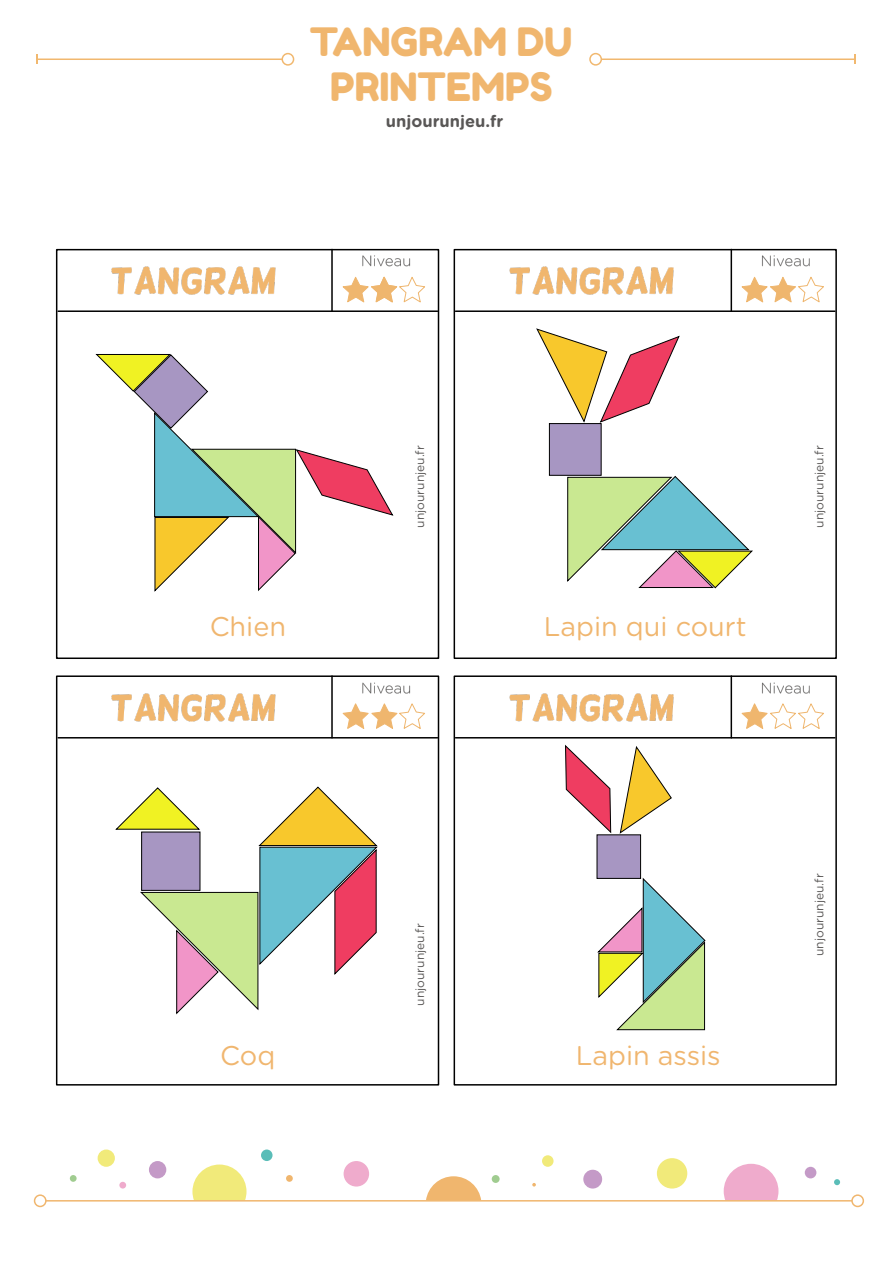
<style>
.page{position:relative;width:894px;height:1264px;background:#fff}
.page>*{position:absolute;margin:0;border:0;box-sizing:border-box;transform-origin:0 0}
.t1{font:39px/45px "Fredoka One";color:#f0b66e;text-align:center}
.t2{font:27px "Gotham Rounded";color:#f0b66f}
.t3{font:700 16.5px "Gotham Rounded";color:#595756}
.t4{font:12px "Gotham Rounded";color:#595756}
</style>
<div class="page">
<hr style="left:37px;top:58px;width:251px;height:2px;background:#f1b86f">
<svg style="left:36px;top:54px;width:2px;height:10px"></svg>
<svg style="left:281px;top:53px;width:13px;height:13px"></svg>
<hr style="left:595px;top:58px;width:259px;height:2px;background:#f1b86f">
<svg style="left:589px;top:53px;width:12px;height:13px"></svg>
<svg style="left:70px;top:1174px;width:7px;height:7px"></svg>
<div style="left:98px;top:1149px;width:17px;height:17px;background:#f1ea7a;border-radius:50%"></div>
<div style="left:119px;top:1181px;width:7px;height:7px;background:#efabcc;border-radius:50%"></div>
<div style="left:149px;top:1160px;width:17px;height:18px;background:#c49ac7;border-radius:50%"></div>
<div style="left:261px;top:1149px;width:11px;height:11px;background:#5abdb8;border-radius:50%"></div>
<svg style="left:286px;top:1174px;width:7px;height:7px"></svg>
<div style="left:343px;top:1160px;width:26px;height:26px;background:#efabcc;border-radius:50%"></div>
<svg style="left:491px;top:1174px;width:8px;height:8px"></svg>
<div style="left:542px;top:1154px;width:11px;height:12px;background:#f1ea7a;border-radius:50%"></div>
<div style="left:583px;top:1169px;width:19px;height:19px;background:#c49ac7;border-radius:50%"></div>
<div style="left:656px;top:1157px;width:31px;height:31px;background:#f1ea7a;border-radius:50%"></div>
<div style="left:804px;top:1166px;width:12px;height:12px;background:#c49ac7;border-radius:50%"></div>
<svg style="left:834px;top:1179px;width:5px;height:5px"></svg>
<svg style="left:723px;top:1163px;width:55px;height:36px"></svg>
<svg style="left:426px;top:1176px;width:55px;height:23px"></svg>
<svg style="left:192px;top:1164px;width:54px;height:35px"></svg>
<hr style="left:40px;top:1199px;width:817px;height:2px;background:#f0b66e">
<svg style="left:34px;top:1194px;width:13px;height:12px"></svg>
<svg style="left:851px;top:1194px;width:12px;height:12px"></svg>
<svg style="left:809px;top:276px;width:15px;height:27px"></svg>
<svg style="left:347px;top:721px;width:74px;height:8px"></svg>
<svg style="left:741px;top:703px;width:83px;height:26px"></svg>
<img style="left:362px;top:255px;width:447px;height:438px">
<img style="left:112px;top:266px;width:561px;height:455px">
<div style="left:56px;top:249px;width:383px;height:410px;border:2px solid #000"></div>
<div style="left:453px;top:249px;width:383px;height:410px;border:2px solid #000"></div>
<hr style="left:58px;top:310px;width:379px;height:2px;background:#000">
<hr style="left:455px;top:310px;width:379px;height:2px;background:#000">
<hr style="left:331px;top:249px;width:1px;height:62px;background:#000">
<hr style="left:730px;top:249px;width:1px;height:62px;background:#000">
<div style="left:56px;top:675px;width:383px;height:410px;border:2px solid #000"></div>
<div style="left:453px;top:675px;width:383px;height:410px;border:2px solid #000"></div>
<hr style="left:58px;top:736px;width:379px;height:2px;background:#000">
<hr style="left:455px;top:736px;width:379px;height:2px;background:#000">
<hr style="left:331px;top:676px;width:1px;height:61px;background:#000">
<hr style="left:730px;top:676px;width:1px;height:61px;background:#000">
<div style="left:549px;top:423px;width:52px;height:52px;background:#a796c2;border:1px solid #000"></div>
<svg style="left:567px;top:476px;width:185px;height:112px"></svg>
<svg style="left:96px;top:354px;width:297px;height:237px"></svg>
<svg style="left:536px;top:328px;width:143px;height:94px"></svg>
<svg style="left:565px;top:745px;width:45px;height:87px"></svg>
<div style="left:596px;top:834px;width:44px;height:44px;background:#a796c2"></div>
<svg style="left:597px;top:878px;width:108px;height:151px"></svg>
<svg style="left:115px;top:786px;width:262px;height:228px"></svg>
<svg style="left:619px;top:746px;width:52px;height:87px"></svg>
<h1 class="t1" style="left:310px;top:19px;width:264px">TANGRAM DU<br>PRINTEMPS</h1>
<h3 class="t3" style="left:386px;top:114px;width:119px">unjourunjeu.fr</h3>
<p class="t4" style="left:414px;top:527px;width:84px;rotate:-90deg">unjourunjeu.fr</p>
<p class="t4" style="left:813px;top:527px;width:84px;rotate:-90deg">unjourunjeu.fr</p>
<h2 class="t2" style="left:209px;top:614px;width:78px">Chien</h2>
<h2 class="t2" style="left:543px;top:614px;width:204px">Lapin qui court</h2>
<p class="t4" style="left:414px;top:1005px;width:84px;rotate:-90deg">unjourunjeu.fr</p>
<h2 class="t2" style="left:220px;top:1043px;width:57px">Coq</h2>
<h2 class="t2" style="left:575px;top:1043px;width:146px">Lapin assis</h2>
<p class="t4" style="left:813px;top:955px;width:84px;rotate:-90deg">unjourunjeu.fr</p>
</div>
